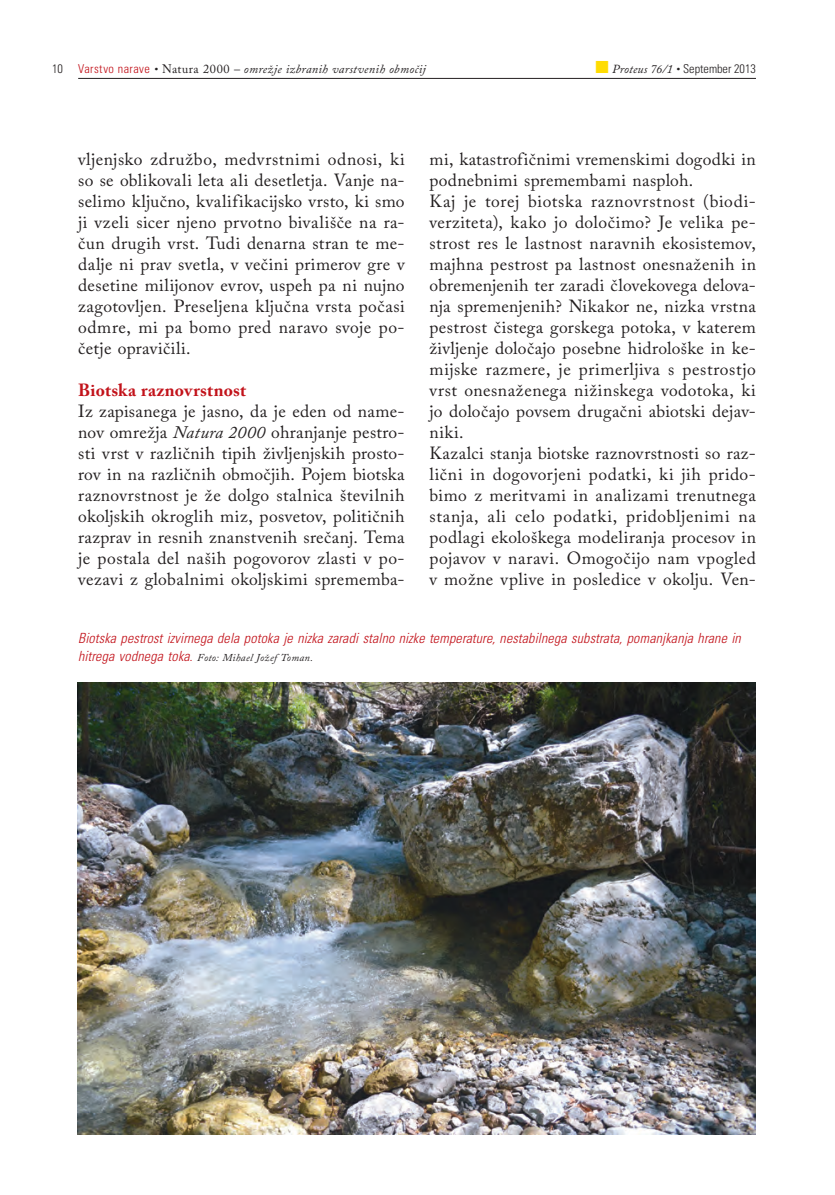
<style>
.page{position:relative;width:835px;height:1195px;background:#fff}
.page>*{position:absolute;margin:0;border:0;box-sizing:border-box;transform-origin:0 0}
.t1{font:17.5px/21px "Adobe Caslon Pro";letter-spacing:.025em;color:#231f20;text-align:justify}
.t2{font:700 17.5px "Adobe Caslon Pro";letter-spacing:.015em;color:#c2121a}
.t3{font:italic 300 condensed 14px "Univers";letter-spacing:.01em;color:#c2121a}
.t4{font:italic 12.25px "Adobe Caslon Pro";letter-spacing:.025em;color:#231f20}
.t5{font:300 condensed 12.25px "Univers";color:#231f20}
.t6{font:italic 10.5px "Adobe Caslon Pro";letter-spacing:.03em;color:#231f20}
.s1{font-family:"Univers";font-weight:300;font-style:normal;font-stretch:condensed}
.s2{font-family:"Univers";font-weight:300;font-style:normal;font-stretch:condensed;color:#c2121a}
.s3{font-style:normal}
.s4{color:#ffdc01}
.s5{font-family:"Adobe Caslon Pro";font-weight:400;font-style:italic;font-stretch:normal}
.s6{font-style:italic}
.s7{font-family:"Univers";font-weight:300;font-stretch:condensed;font-size:14px;color:#c2121a}
</style>
<div class="page">
<hr style="left:78px;top:78px;width:677px;height:1px;background:#231f20">
<img style="left:78px;top:683px;width:677px;height:451px">
<p class="t4" style="left:52px;top:62px;width:375px"><span class="s1">10</span> <span class="s2">Varstvo narave</span> • <span class="s3">Natura 2000</span> – omrežje izbranih varstvenih območij</p>
<p class="t5" style="left:595px;top:62px;width:162px"><span class="s4">■</span> <span class="s5">Proteus 76/1 •</span> September 2013</p>
<p class="t1" style="left:78px;top:148px;width:328px">vljenjsko združbo, medvrstnimi odnosi, ki so se oblikovali leta ali desetletja. Vanje na&shy;selimo ključno, kvalifikacijsko vrsto, ki smo ji vzeli sicer njeno prvotno bivališče na ra&shy;čun drugih vrst. Tudi denarna stran te me&shy;dalje ni prav svetla, v večini primerov gre v desetine milijonov evrov, uspeh pa ni nujno zagotovljen. Preseljena ključna vrsta počasi odmre, mi pa bomo pred naravo svoje po&shy;četje opravičili.</p>
<p class="t2" style="left:78px;top:379px;width:169px">Biotska raznovrstnost</p>
<p class="t1" style="left:78px;top:400px;width:328px">Iz zapisanega je jasno, da je eden od name&shy;nov omrežja <span class="s6">Natura 2000</span> ohranjanje pestro&shy;sti vrst v različnih tipih življenjskih prosto&shy;rov in na različnih območjih. Pojem biotska raznovrstnost je že dolgo stalnica številnih okoljskih okroglih miz, posvetov, političnih razprav in resnih znanstvenih srečanj. Tema je postala del naših pogovorov zlasti v po&shy;vezavi z globalnimi okoljskimi sprememba-</p>
<p class="t1" style="left:429px;top:148px;width:328px;text-align:left">mi, katastrofičnimi vremenskimi dogodki in podnebnimi spremembami nasploh.<br>Kaj je torej biotska raznovrstnost (biodi&shy;verziteta), kako jo določimo? Je velika pe&shy;strost res le lastnost naravnih ekosistemov, majhna pestrost pa lastnost onesnaženih in obremenjenih ter zaradi človekovega delova&shy;nja spremenjenih? Nikakor ne, nizka vrstna pestrost čistega gorskega potoka, v katerem življenje določajo posebne hidrološke in ke&shy;mijske razmere, je primerljiva s pestrostjo vrst onesnaženega nižinskega vodotoka, ki jo določajo povsem drugačni abiotski dejav&shy;niki.<br>Kazalci stanja biotske raznovrstnosti so raz&shy;lični in dogovorjeni podatki, ki jih prido&shy;bimo z meritvami in analizami trenutnega stanja, ali celo podatki, pridobljenimi na podlagi ekološkega modeliranja procesov in pojavov v naravi. Omogočijo nam vpogled v možne vplive in posledice v okolju. Ven-</p>
<p class="t3" style="left:78px;top:629px;width:664px">Biotska pestrost izvirnega dela potoka je nizka zaradi stalno nizke temperature, nestabilnega substrata, pomanjkanja hrane in</p>
<p class="t6" style="left:78px;top:651px;width:236px"><span class="s7">hitrega vodnega toka.</span> Foto: Mihael Jožef Toman.</p>
</div>
